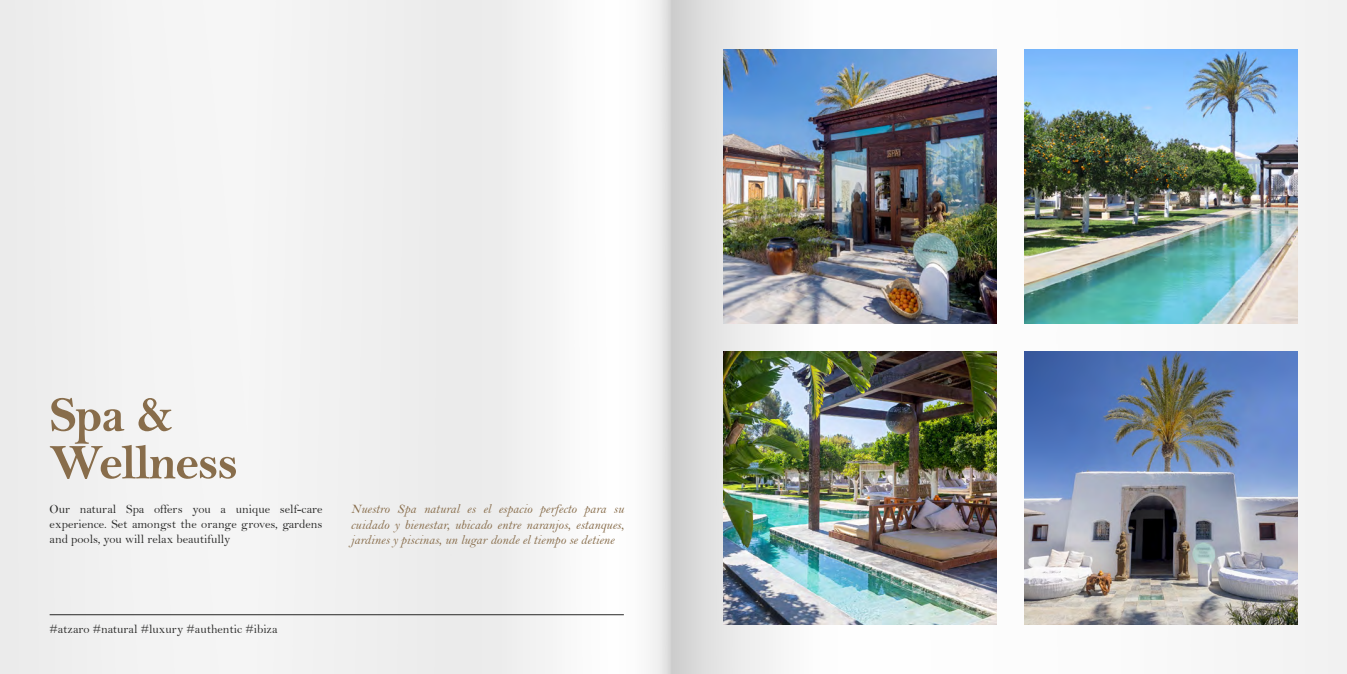
<style>
.page{position:relative;width:1347px;height:674px;background:#fff}
.page>*{position:absolute;margin:0;border:0;box-sizing:border-box;transform-origin:0 0}
.t1{font:50px/47.5px "Bell MT Bold";letter-spacing:-.025em;color:#886d4b}
.t2{font:13.12px/15.2px "Bell MT Italic";color:#886d4b;text-align:justify}
.t3{font:12.5px/15px "Bell";color:#282827;text-align:justify}
</style>
<div class="page">
<img style="left:0;top:0;width:1346px;height:673px">
<img style="left:723px;top:50px;width:273px;height:273px">
<img style="left:1024px;top:50px;width:273px;height:273px">
<img style="left:1024px;top:351px;width:273px;height:273px">
<img style="left:723px;top:351px;width:273px;height:273px">
<hr style="left:50px;top:614px;width:574px;height:1px;background:#282827">
<h1 class="t1" style="left:50px;top:390px;width:190px">Spa &amp;<br>Wellness</h1>
<p class="t3" style="left:50px;top:501px;width:274px">Our natural Spa offers you a unique self-care experience. Set amongst the orange groves, gardens and pools, you will relax beautifully</p>
<p class="t2" style="left:351px;top:501px;width:274px">Nuestro Spa natural es el espacio perfecto para su cuidado y bienestar, ubicado entre naranjos, estanques, jardines y piscinas, un lugar donde el tiempo se detiene</p>
<p class="t3" style="left:50px;top:620px;width:229px">#atzaro #natural #luxury #authentic #ibiza</p>
</div>
